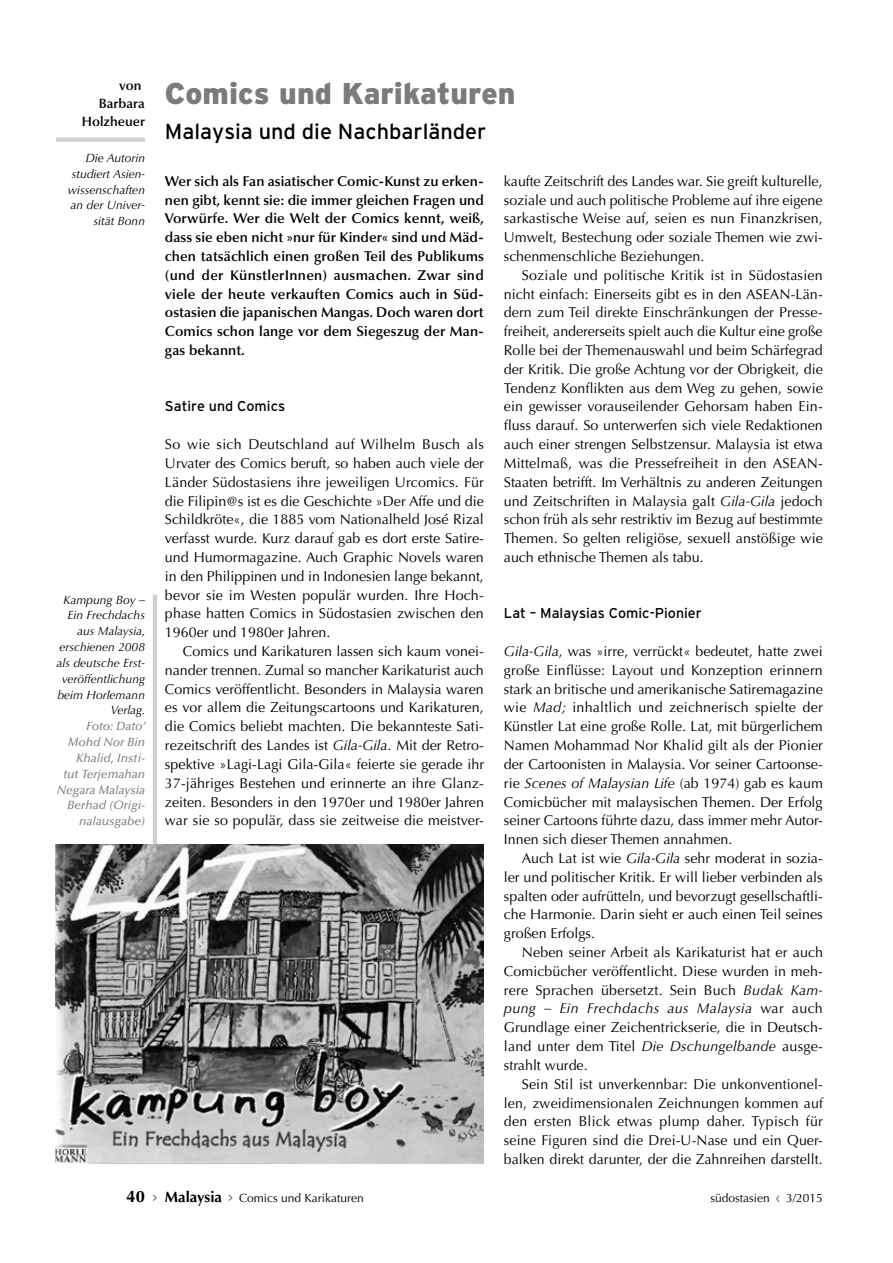
<style>
.page{position:relative;width:893px;height:1263px;background:#fff}
.page>*{position:absolute;margin:0;border:0;box-sizing:border-box;transform-origin:0 0}
.H1{font:900 30px "Interstate";color:#7a7b7a}
.Unter{font:21.75px "Interstate";color:#000}
.Body{font:14.25px/18.8px "Optima LT Std";color:#000;text-align:justify}
.Body_1{font:14.25px/18.8px "Optima LT Std";color:#000;text-align:justify}
.Vorlauf{font:600 14.25px/18.8px "Optima LT Std";letter-spacing:.005em;color:#000;text-align:justify}
.Zwischen{font:14.25px "Interstate";color:#000}
.Autor{font:600 13.5px/17.9px "Optima LT Std";color:#000;text-align:right}
.Marginalie{font:italic 12px/15.9px "Optima LT Std";color:#000;text-align:right}
.Quelle{font:italic 500 12px/15.9px "Optima LT Std";color:#7a7b7a;text-align:right}
.t1{font:12px "Optima LT Std";color:#000}
.s1{font-style:italic}
.s2{font-weight:700;font-size:16.5px}
.s3{font-family:"Interstate Regular 2";color:#7a7b7a}
.s4{font-weight:700;font-size:15px}
.s5{font-family:"Interstate";color:#7a7b7a}
</style>
<div class="page">
<div style="left:56px;top:137px;width:89px;height:5px;background:#cfd0d0"></div>
<hr style="left:153px;top:595px;width:4px;height:258px;background:#cfd0d0">
<img style="left:56px;top:844px;width:428px;height:320px">
<p class="Autor" style="left:82px;top:77px;width:65px">von<br>Barbara<br>Holzheuer</p>
<p class="Marginalie" style="left:68px;top:150px;width:79px">Die Autorin studiert Asien&shy;wissenschaften an der Univer&shy;sität Bonn</p>
<p class="Marginalie" style="left:57px;top:592px;width:91px">Kampung Boy –<br>Ein Frechdachs aus Malaysia, erschienen 2008 als deutsche Erst&shy;veröffentlichung beim Horlemann<br>Verlag.</p>
<p class="Quelle" style="left:57px;top:718px;width:90px">Foto: Dato’<br>Mohd Nor Bin<br>Khalid, Insti-<br>tut Terjemahan<br>Negara Malaysia<br>Berhad (Origi&shy;nalausgabe)</p>
<p class="H1" style="left:165px;top:76px;width:352px">Comics und Karikaturen</p>
<p class="Unter" style="left:165px;top:119px;width:323px">Malaysia und die Nachbarländer</p>
<p class="Vorlauf" style="left:165px;top:172px;width:321px">Wer sich als Fan asiatischer Comic-Kunst zu erken&shy;nen gibt, kennt sie: die immer gleichen Fragen und Vorwürfe. Wer die Welt der Comics kennt, weiß, dass sie eben nicht »nur für Kinder« sind und Mäd&shy;chen tatsächlich einen großen Teil des Publikums (und der KünstlerInnen) ausmachen. Zwar sind viele der heute verkauften Comics auch in Süd&shy;ostasien die japanischen Mangas. Doch waren dort Comics schon lange vor dem Siegeszug der Man&shy;gas bekannt.</p>
<p class="Body" style="left:504px;top:172px;width:320px">kaufte Zeitschrift des Landes war. Sie greift kulturelle, soziale und auch politische Probleme auf ihre eigene sarkastische Weise auf, seien es nun Finanzkrisen, Umwelt, Bestechung oder soziale Themen wie zwi&shy;schenmenschliche Beziehungen.</p>
<p class="Body" style="left:504px;top:266px;width:321px;text-indent:18px">Soziale und politische Kritik ist in Südostasien nicht einfach: Einerseits gibt es in den ASEAN-Län&shy;dern zum Teil direkte Einschränkungen der Presse&shy;freiheit, andererseits spielt auch die Kultur eine große Rolle bei der Themenauswahl und beim Schärfegrad der Kritik. Die große Achtung vor der Obrigkeit, die Tendenz Konflikten aus dem Weg zu gehen, sowie ein gewisser vorauseilender Gehorsam haben Ein&shy;fluss darauf. So unterwerfen sich viele Redaktionen auch einer strengen Selbstzensur. Malaysia ist etwa Mittelmaß, was die Pressefreiheit in den ASEAN-Staaten betrifft. Im Verhältnis zu anderen Zeitungen und Zeitschriften in Malaysia galt <span class="s1">Gila-Gila</span> jedoch schon früh als sehr restriktiv im Bezug auf bestimmte Themen. So gelten religiöse, sexuell anstößige wie auch ethnische Themen als tabu.</p>
<p class="Zwischen" style="left:165px;top:398px;width:122px">Satire und Comics</p>
<p class="Body_1" style="left:165px;top:435px;width:321px">So wie sich Deutschland auf Wilhelm Busch als Urvater des Comics beruft, so haben auch viele der Länder Südostasiens ihre jeweiligen Urcomics. Für die Filipin@s ist es die Geschichte »Der Affe und die Schildkröte«, die 1885 vom Nationalheld José Rizal verfasst wurde. Kurz darauf gab es dort erste Satire&shy;und Humormagazine. Auch Graphic Novels waren in den Philippinen und in Indonesien lange bekannt, bevor sie im Westen populär wurden. Ihre Hoch&shy;phase hatten Comics in Südostasien zwischen den 1960er und 1980er Jahren.</p>
<p class="Body" style="left:165px;top:642px;width:321px;text-indent:18px">Comics und Karikaturen lassen sich kaum vonei&shy;nander trennen. Zumal so mancher Karikaturist auch Comics veröffentlicht. Besonders in Malaysia waren es vor allem die Zeitungscartoons und Karikaturen, die Comics beliebt machten. Die bekannteste Sati&shy;rezeitschrift des Landes ist <span class="s1">Gila-Gila</span>. Mit der Retro&shy;spektive »Lagi-Lagi Gila-Gila« feierte sie gerade ihr 37-jähriges Bestehen und erinnerte an ihre Glanz&shy;zeiten. Besonders in den 1970er und 1980er Jahren war sie so populär, dass sie zeitweise die meistver-</p>
<p class="Zwischen" style="left:504px;top:605px;width:199px">Lat – Malaysias Comic-Pionier</p>
<p class="Body_1" style="left:504px;top:642px;width:321px"><span class="s1">Gila-Gila</span>, was »irre, verrückt« bedeutet, hatte zwei große Einflüsse: Layout und Konzeption erinnern stark an britische und amerikanische Satiremagazine wie <span class="s1">Mad;</span> inhaltlich und zeichnerisch spielte der Künstler Lat eine große Rolle. Lat, mit bürgerlichem Namen Mohammad Nor Khalid gilt als der Pionier der Cartoonisten in Malaysia. Vor seiner Cartoonse&shy;rie <span class="s1">Scenes of Malaysian Life</span> (ab 1974) gab es kaum Comicbücher mit malaysischen Themen. Der Erfolg seiner Cartoons führte dazu, dass immer mehr Autor-Innen sich dieser Themen annahmen.</p>
<p class="Body" style="left:504px;top:849px;width:320px;text-indent:18px">Auch Lat ist wie <span class="s1">Gila-Gila</span> sehr moderat in sozia&shy;ler und politischer Kritik. Er will lieber verbinden als spalten oder aufrütteln, und bevorzugt gesellschaftli&shy;che Harmonie. Darin sieht er auch einen Teil seines großen Erfolgs.</p>
<p class="Body" style="left:504px;top:943px;width:321px;text-indent:18px">Neben seiner Arbeit als Karikaturist hat er auch Comicbücher veröffentlicht. Diese wurden in meh&shy;rere Sprachen übersetzt. Sein Buch <span class="s1">Budak Kam&shy;pung – Ein Frechdachs aus Malaysia</span> war auch Grundlage einer Zeichentrickserie, die in Deutsch&shy;land unter dem Titel <span class="s1">Die Dschungelbande</span> ausge&shy;strahlt wurde.</p>
<p class="Body" style="left:504px;top:1075px;width:321px;text-indent:18px">Sein Stil ist unverkennbar: Die unkonventionel&shy;len, zweidimensionalen Zeichnungen kommen auf den ersten Blick etwas plump daher. Typisch für seine Figuren sind die Drei-U-Nase und ein Quer&shy;balken direkt darunter, der die Zahnreihen darstellt.</p>
<p class="t1" style="left:127px;top:1190px;width:239px"><span class="s2">40</span> <span class="s3">&gt;</span> <span class="s4">Malaysia</span> <span class="s5">&gt;</span> Comics und Karikaturen</p>
<p class="t1" style="left:710px;top:1190px;width:114px">südostasien <span class="s5">‹</span> 3/2015</p>
</div>
